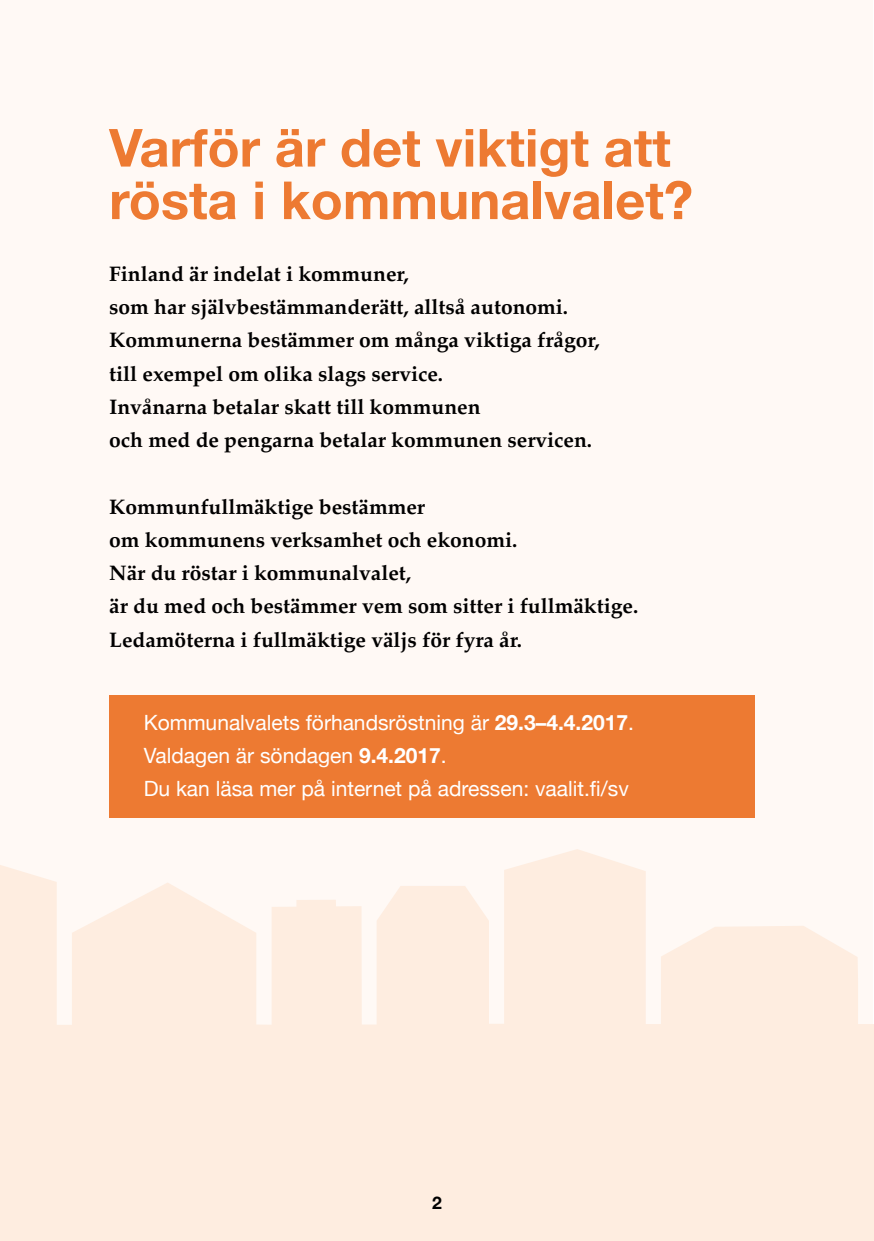
<style>
.page{position:relative;width:874px;height:1241px;background:#fff}
.page>*{position:absolute;margin:0;border:0;box-sizing:border-box;transform-origin:0 0}
.t1{font:700 52.5px/52.5px "Helvetica Neue LT Std";color:#ed7a32}
.t2{font:700 21px/33.2px "Palatino";color:#000}
.t3{font:21px/33.2px "Helvetica Neue";color:#fff}
.t4{font:700 17.5px "Helvetica Neue LT Std";color:#000}
.s1{font-weight:700}
</style>
<div class="page">
<div style="left:0;top:0;width:871px;height:1240px;background:#fff9f5"></div>
<svg style="left:0;top:849px;width:873px;height:391px;fill:#feede0"></svg>
<div style="left:109px;top:695px;width:645px;height:122px;background:#ed7a32"></div>
<h1 class="t1" style="left:109px;top:120px;width:585px">Varför är det viktigt att rösta i kommunalvalet?</h1>
<p class="t2" style="left:109px;top:256px;width:492px">Finland är indelat i kommuner,<br>som har självbestämmanderätt, alltså autonomi.<br>Kommunerna bestämmer om många viktiga frågor, till exempel om olika slags service.<br>Invånarna betalar skatt till kommunen<br>och med de pengarna betalar kommunen servicen.</p>
<p class="t2" style="left:109px;top:489px;width:530px">Kommunfullmäktige bestämmer<br>om kommunens verksamhet och ekonomi.<br>När du röstar i kommunalvalet,<br>är du med och bestämmer vem som sitter i fullmäktige.<br>Ledamöterna i fullmäktige väljs för fyra år.</p>
<p class="t3" style="left:144px;top:706px;width:491px">Kommunalvalets förhandsröstning är <span class="s1">29.3–4.4.2017</span>.<br>Valdagen är söndagen <span class="s1">9.4.2017</span>.<br>Du kan läsa mer på internet på adressen: vaalit.fi/sv</p>
<p class="t4" style="left:432px;top:1191px;width:11px">2</p>
</div>
